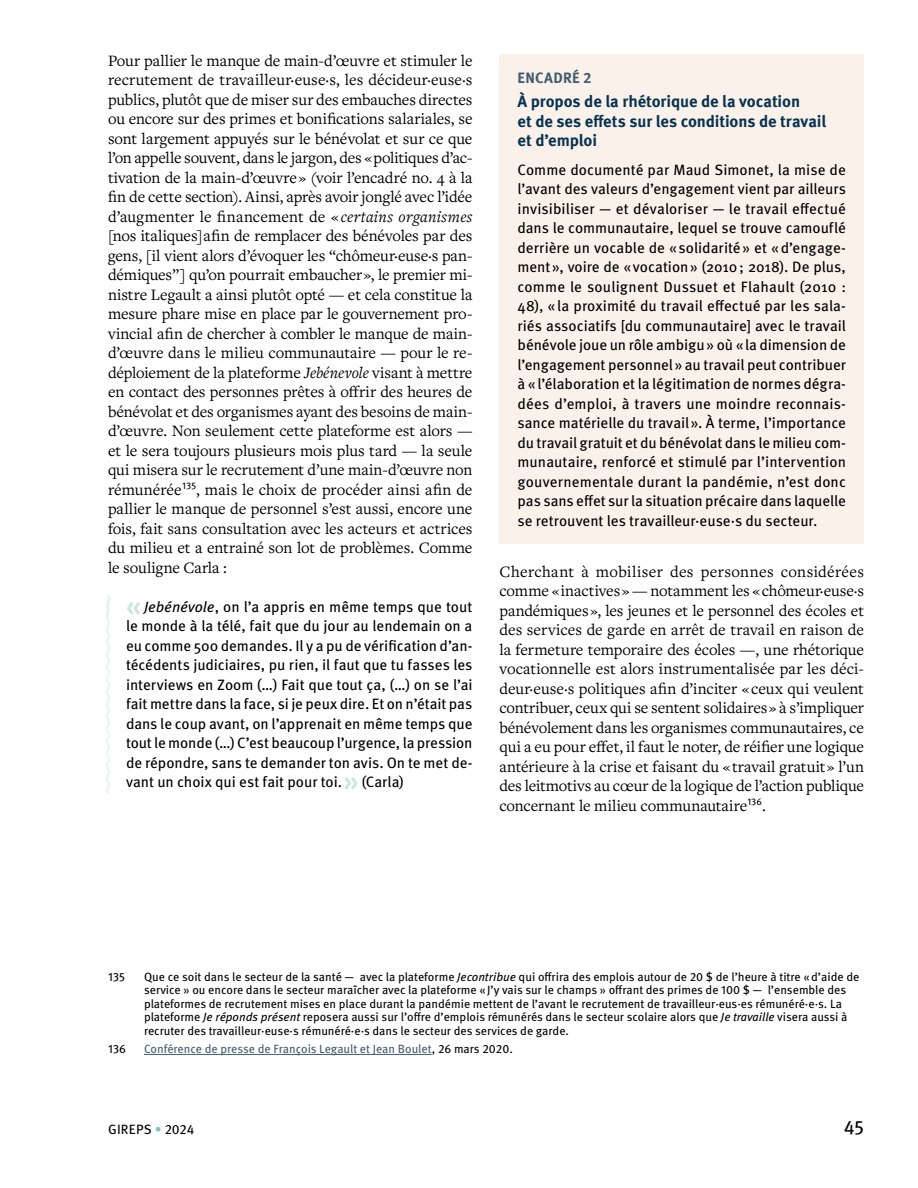
<style>
.page{position:relative;width:918px;height:1188px;background:#fff}
.page>*{position:absolute;margin:0;border:0;box-sizing:border-box;transform-origin:0 0}
.t1{font:19.5px "Meta Pro";color:#000}
.t2{font:16.5px/19.5px "Freight Text Pro";letter-spacing:-.01em;color:#000;text-align:justify}
.t3{font:700 16.5px/19.5px "Meta Pro";letter-spacing:-.01em;color:#083350}
.t4{font:15px/19.5px "Meta Pro";letter-spacing:-.005em;color:#000;text-align:justify}
.t5{font:700 15px "Meta Pro";letter-spacing:.015em;color:#415c6e}
.t6{font:13.5px "Meta Pro";letter-spacing:.015em;color:#000}
.t7{font:12px/13.5px "Meta Pro";color:#000}
.t8{font:12px "Meta Pro";color:#415c6e}
.s1{font-style:italic}
.s2{font-weight:700;font-size:27px;color:#c8e7de}
.s3{color:#000}
.s4{color:#78cab6}
</style>
<div class="page">
<svg style="left:106px;top:595px;width:4px;height:199px"></svg>
<hr style="left:144px;top:1054px;width:288px;height:1px;background:#415c6e">
<div style="left:500px;top:54px;width:364px;height:490px;background:#f9f1ea"></div>
<p class="t2" style="left:108px;top:50px;width:366px">Pour pallier le manque de main-d’œuvre et stimuler le recrutement de travailleur·euse·s, les décideur·euse·s publics, plutôt que de miser sur des embauches directes ou encore sur des primes et bonifications salariales, se sont largement appuyés sur le bénévolat et sur ce que l’on appelle souvent, dans le jargon, des « politiques d’ac&shy;tivation de la main-d’œuvre » (voir l’encadré no. 4 à la fin de cette section). Ainsi, après avoir jonglé avec l’idée d’augmenter le financement de « <span class="s1">certains organismes </span>[nos italiques] afin de remplacer des bénévoles par des gens, [il vient alors d’évoquer les “chômeur·euse·s pan&shy;démiques”] qu’on pourrait embaucher », le premier mi&shy;nistre Legault a ainsi plutôt opté — et cela constitue la mesure phare mise en place par le gouvernement pro&shy;vincial afin de chercher à combler le manque de main&shy;d’œuvre dans le milieu communautaire — pour le re&shy;déploiement de la plateforme <span class="s1">Jebénevole</span> visant à mettre en contact des personnes prêtes à offrir des heures de bénévolat et des organismes ayant des besoins de main&shy;d’œuvre. Non seulement cette plateforme est alors — et le sera toujours plusieurs mois plus tard — la seule qui misera sur le recrutement d’une main-d’œuvre non rémunérée<sup>135</sup>, mais le choix de procéder ainsi afin de pallier le manque de personnel s’est aussi, encore une fois, fait sans consultation avec les acteurs et actrices du milieu et a entrainé son lot de problèmes. Comme le souligne Carla :</p>
<p class="t4" style="left:126px;top:596px;width:348px"><span class="s2">«</span> <span class="s1">Jebénévole</span>, on l’a appris en même temps que tout le monde à la télé, fait que du jour au lendemain on a eu comme 500 demandes. Il y a pu de vérification d’an&shy;técédents judiciaires, pu rien, il faut que tu fasses les interviews en Zoom (…) Fait que tout ça, (…) on se l’ai fait mettre dans la face, si je peux dire. Et on n’était pas dans le coup avant, on l’apprenait en même temps que tout le monde (…) C’est beaucoup l’urgence, la pression de répondre, sans te demander ton avis. On te met de&shy;vant un choix qui est fait pour toi.<span class="s2">»</span> (Carla)</p>
<p class="t5" style="left:518px;top:66px;width:76px">ENCADRÉ 2</p>
<p class="t3" style="left:518px;top:91px;width:310px">À propos de la rhétorique de la vocation<br>et de ses effets sur les conditions de travail et d’emploi</p>
<p class="t4" style="left:518px;top:159px;width:330px">Comme documenté par Maud Simonet, la mise de l’avant des valeurs d’engagement vient par ailleurs invisibiliser — et dévaloriser — le travail effectué dans le communautaire, lequel se trouve camouflé derrière un vocable de «solidarité» et «d’engage&shy;ment», voire de «vocation» (2010; 2018). De plus, comme le soulignent Dussuet et Flahault (2010 :<br>48), «la proximité du travail effectué par les sala&shy;riés associatifs [du communautaire] avec le travail bénévole joue un rôle ambigu» où «la dimension de l’engagement personnel» au travail peut contribuer à «l’élaboration et la légitimation de normes dégra&shy;dées d’emploi, à travers une moindre reconnais&shy;sance matérielle du travail». À terme, l’importance du travail gratuit et du bénévolat dans le milieu com&shy;munautaire, renforcé et stimulé par l’intervention gouvernementale durant la pandémie, n’est donc pas sans effet sur la situation précaire dans laquelle se retrouvent les travailleur·euse·s du secteur.</p>
<p class="t2" style="left:500px;top:561px;width:366px">Cherchant à mobiliser des personnes considérées comme « inactives » — notamment les « chômeur·euse·s pandémiques », les jeunes et le personnel des écoles et des services de garde en arrêt de travail en raison de la fermeture temporaire des écoles —, une rhétorique vocationnelle est alors instrumentalisée par les déci&shy;deur·euse·s politiques afin d’inciter « ceux qui veulent contribuer, ceux qui se sentent solidaires » à s’impliquer bénévolement dans les organismes communautaires, ce qui a eu pour effet, il faut le noter, de réifier une logique antérieure à la crise et faisant du « travail gratuit » l’un des leitmotivs au cœur de la logique de l’action publique concernant le milieu communautaire<sup>136</sup>.</p>
<p class="t7" style="left:108px;top:969px;width:19px">135</p>
<p class="t7" style="left:144px;top:969px;width:717px">Que ce soit dans le secteur de la santé — avec la plateforme <span class="s1">Jecontribue</span> qui offrira des emplois autour de 20 $ de l’heure à titre «d’aide de service » ou encore dans le secteur maraîcher avec la plateforme «J’y vais sur le champs » offrant des primes de 100 $ — l’ensemble des plateformes de recrutement mises en place durant la pandémie mettent de l’avant le recrutement de travailleur·eus·es rémunéré·e·s. La plateforme <span class="s1">Je réponds présent</span> reposera aussi sur l’offre d’emplois rémunérés dans le secteur scolaire alors que <span class="s1">Je travaille</span> visera aussi à recruter des travailleur·euse·s rémunéré·e·s dans le secteur des services de garde.</p>
<p class="t7" style="left:108px;top:1041px;width:20px">136</p>
<p class="t8" style="left:144px;top:1040px;width:370px">Conférence de presse de François Legault et Jean Boulet<span class="s3">, 26 mars 2020.</span></p>
<p class="t6" style="left:108px;top:1119px;width:88px">GIREPS <span class="s4">•</span> 2024</p>
<p class="t1" style="left:844px;top:1112px;width:22px">45</p>
</div>
